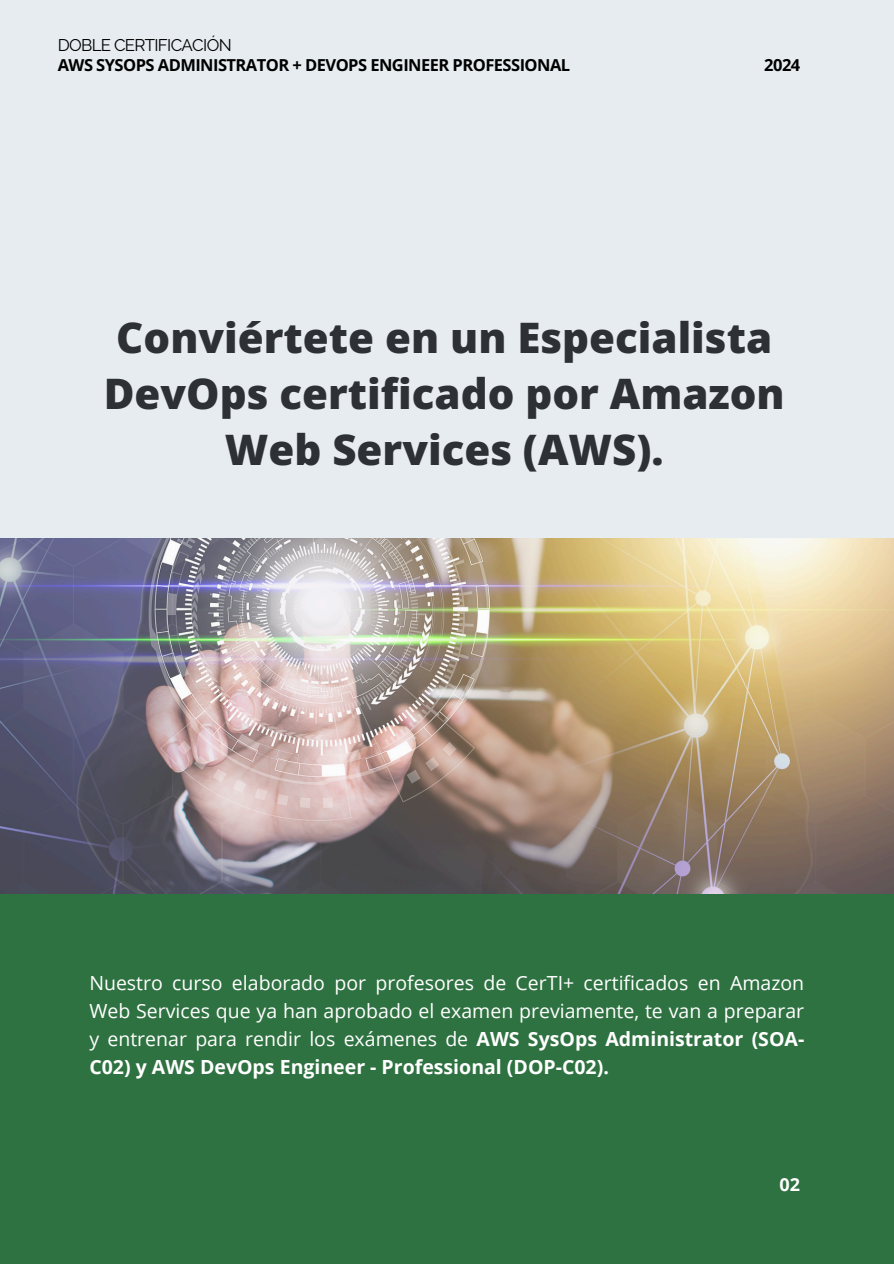
<style>
.page{position:relative;width:894px;height:1264px;background:#fff}
.page>*{position:absolute;margin:0;border:0;box-sizing:border-box;transform-origin:0 0}
.t1{font:800 42px/56.2px "Open Sans";color:#2d3034;text-align:center}
.t2{font:19.5px/28.2px "Open Sans";color:#fff;text-align:justify}
.t3{font:700 18px "Open Sans";color:#fff}
.t4{font:16.8px "Raleway";letter-spacing:-.04em;color:#000}
.t5{font:700 16.5px "Open Sans";letter-spacing:-.03em;color:#000}
.s1{font-weight:700}
</style>
<div class="page">
<div style="left:0;top:0;width:893px;height:538px;background:#e6ecf0"></div>
<img style="left:0;top:538px;width:893px;height:356px">
<div style="left:0;top:894px;width:893px;height:369px;background:#2f7241"></div>
<p class="t4" style="left:58px;top:35px;width:175px">DOBLE CERTIFICACIÓN</p>
<h2 class="t5" style="left:58px;top:54px;width:514px">AWS SYSOPS ADMINISTRATOR + DEVOPS ENGINEER PROFESSIONAL</h2>
<h2 class="t5" style="left:764px;top:54px;width:38px">2024</h2>
<p class="t1" style="left:104px;top:308px;width:682px">Conviértete en un Especialista<br>DevOps certificado por Amazon<br>Web Services (AWS).</p>
<h1 class="t2" style="left:89px;top:968px;width:716px">Nuestro curso elaborado por profesores de CerTI+ certificados en Amazon Web Services que ya han aprobado el examen previamente, te van a preparar y entrenar para rendir los exámenes de <span class="s1">AWS SysOps Administrator (SOA-C02) y AWS DevOps Engineer - Professional (DOP-C02).</span></h1>
<p class="t3" style="left:779px;top:1172px;width:22px">02</p>
</div>
